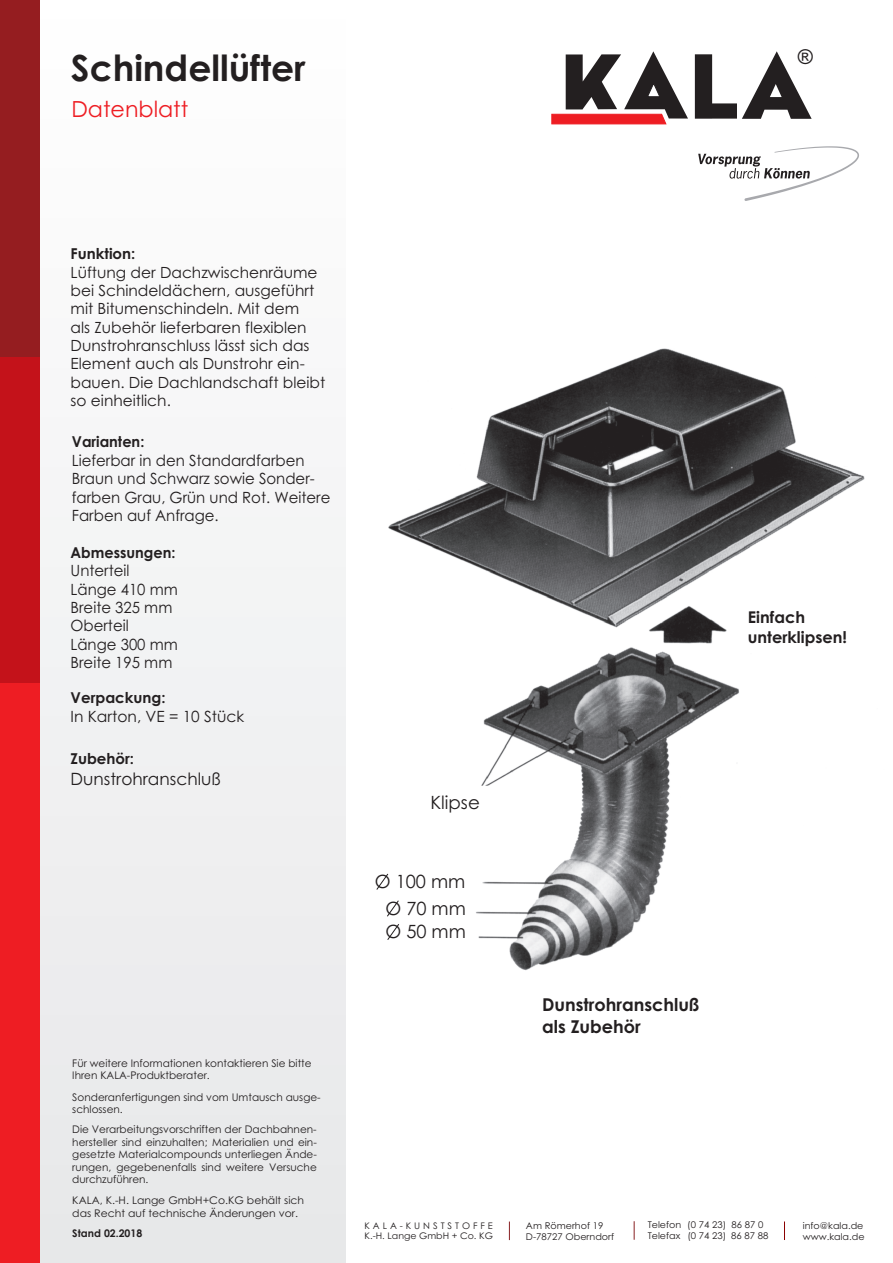
<style>
.page{position:relative;width:893px;height:1263px;background:#fff}
.page>*{position:absolute;margin:0;border:0;box-sizing:border-box;transform-origin:0 0}
.t1{font:700 36px "Century Gothic";color:#231f20}
.t2{font:22.2px "Century Gothic";color:#ee1d23}
.t3{font:20.55px "Arial";color:#231f20}
.t4{font:18.3px/23.5px "Century Gothic";color:#231f20}
.t5{font:700 17.7px/21.5px "Century Gothic";color:#231f20}
.t6{font:16.95px "Century Gothic";color:#231f20}
.t7{font:700 16.2px/19.6px "Century Gothic";color:#231f20}
.t8{font:15.45px/18.5px "Century Gothic";color:#231f20}
.t9{font:700 15px "Century Gothic";color:#231f20}
.t10{font:10.5px/12.5px "Century Gothic";color:#231f20}
.t11{font:700 10.5px "Century Gothic";color:#231f20}
.t12{font:9.3px/11.1px "Century Gothic";color:#231f20}
.t13{font:9px "Century Gothic";color:#231f20;scale:1.04 1}
.t14{font:9px "Century Gothic";letter-spacing:.32em;color:#231f20}
</style>
<div class="page">
<img style="left:389px;top:348px;width:476px;height:622px">
<div style="left:11px;top:0;width:334px;height:1263px;background:#f2f3f4"></div>
<svg style="left:551px;top:51px;width:137px;height:73px"></svg>
<svg style="left:695px;top:51px;width:117px;height:68px"></svg>
<div style="left:0;top:0;width:39px;height:1263px;background:#c4121a"></div>
<div style="left:0;top:0;width:40px;height:357px;background:#951d20"></div>
<div style="left:0;top:683px;width:40px;height:580px;background:#ee1d23"></div>
<svg style="left:387px;top:923px;width:13px;height:18px"></svg>
<svg style="left:387px;top:900px;width:12px;height:17px"></svg>
<svg style="left:376px;top:873px;width:13px;height:17px"></svg>
<svg style="left:634px;top:1221px;width:1px;height:19px"></svg>
<svg style="left:509px;top:1221px;width:1px;height:19px"></svg>
<svg style="left:784px;top:1221px;width:1px;height:19px"></svg>
<svg style="left:698px;top:146px;width:161px;height:55px"></svg>
<h1 class="t1" style="left:71px;top:54px;width:236px">Schindellüfter</h1>
<h2 class="t2" style="left:71px;top:101px;width:118px">Datenblatt</h2>
<h3 class="t3" style="left:798px;top:49px;width:17px">®</h3>
<p class="t9" style="left:71px;top:248px;width:66px">Funktion:</p>
<p class="t8" style="left:71px;top:264px;width:256px">Lüftung der Dachzwischenräume bei Schindeldächern, ausgeführt mit Bitumenschindeln. Mit dem<br>als Zubehör lieferbaren flexiblen<br>Dunstrohranschluss lässt sich das<br>Element auch als Dunstrohr ein&shy;bauen. Die Dachlandschaft bleibt so einheitlich.</p>
<p class="t9" style="left:72px;top:436px;width:74px">Varianten:</p>
<p class="t8" style="left:72px;top:452px;width:260px">Lieferbar in den Standardfarben<br>Braun und Schwarz sowie Sonder&shy;farben Grau, Grün und Rot. Weitere<br>Farben auf Anfrage.</p>
<p class="t9" style="left:71px;top:546px;width:107px">Abmessungen:</p>
<p class="t8" style="left:71px;top:563px;width:109px">Unterteil<br>Länge 410 mm<br>Breite 325 mm<br>Oberteil<br>Länge 300 mm<br>Breite 195 mm</p>
<p class="t9" style="left:71px;top:691px;width:97px">Verpackung:</p>
<p class="t8" style="left:71px;top:708px;width:175px">In Karton, VE = 10 Stück</p>
<p class="t9" style="left:71px;top:753px;width:65px">Zubehör:</p>
<p class="t6" style="left:71px;top:772px;width:152px">Dunstrohranschluß</p>
<p class="t10" style="left:72px;top:1058px;width:241px">Für weitere Informationen kontaktieren Sie bitte<br>Ihren KALA-Produktberater.</p>
<p class="t10" style="left:72px;top:1091px;width:250px">Sonderanfertigungen sind vom Umtausch ausge&shy;schlossen.</p>
<p class="t10" style="left:72px;top:1124px;width:246px;text-align:justify">Die Verarbeitungsvorschriften der Dachbahnen&shy;hersteller sind einzuhalten; Materialien und ein&shy;gesetzte Materialcompounds unterliegen Ände&shy;rungen, gegebenenfalls sind weitere Versuche durchzuführen.</p>
<p class="t10" style="left:72px;top:1195px;width:233px">KALA, K.-H. Lange GmbH+Co.KG behält sich das Recht auf technische Änderungen vor.</p>
<p class="t4" style="left:430px;top:792px;width:51px">Klipse</p>
<p class="t4" style="left:375px;top:872px;width:92px">O 100 mm</p>
<p class="t4" style="left:385px;top:898px;width:82px">O 70 mm<br>O 50 mm</p>
<p class="t14" style="left:365px;top:1222px;width:130px">KALA-KUNSTSTOFFE</p>
<p class="t11" style="left:72px;top:1229px;width:71px">Stand 02.2018</p>
<p class="t13" style="left:365px;top:1232px;width:125px">K.-H. Lange GmbH + Co. KG</p>
<p class="t7" style="left:748px;top:609px;width:101px">Einfach unterklipsen!</p>
<p class="t5" style="left:542px;top:996px;width:159px">Dunstrohranschluß als Zubehör</p>
<p class="t12" style="left:526px;top:1220px;width:90px">Am Römerhof 19<br>D-78727 Oberndorf</p>
<p class="t12" style="left:648px;top:1220px;width:122px">Telefon (0 74 23) 86 87 0<br>Telefax (0 74 23) 86 87 88</p>
<p class="t12" style="left:803px;top:1221px;width:63px">info@kala.de www.kala.de</p>
</div>
